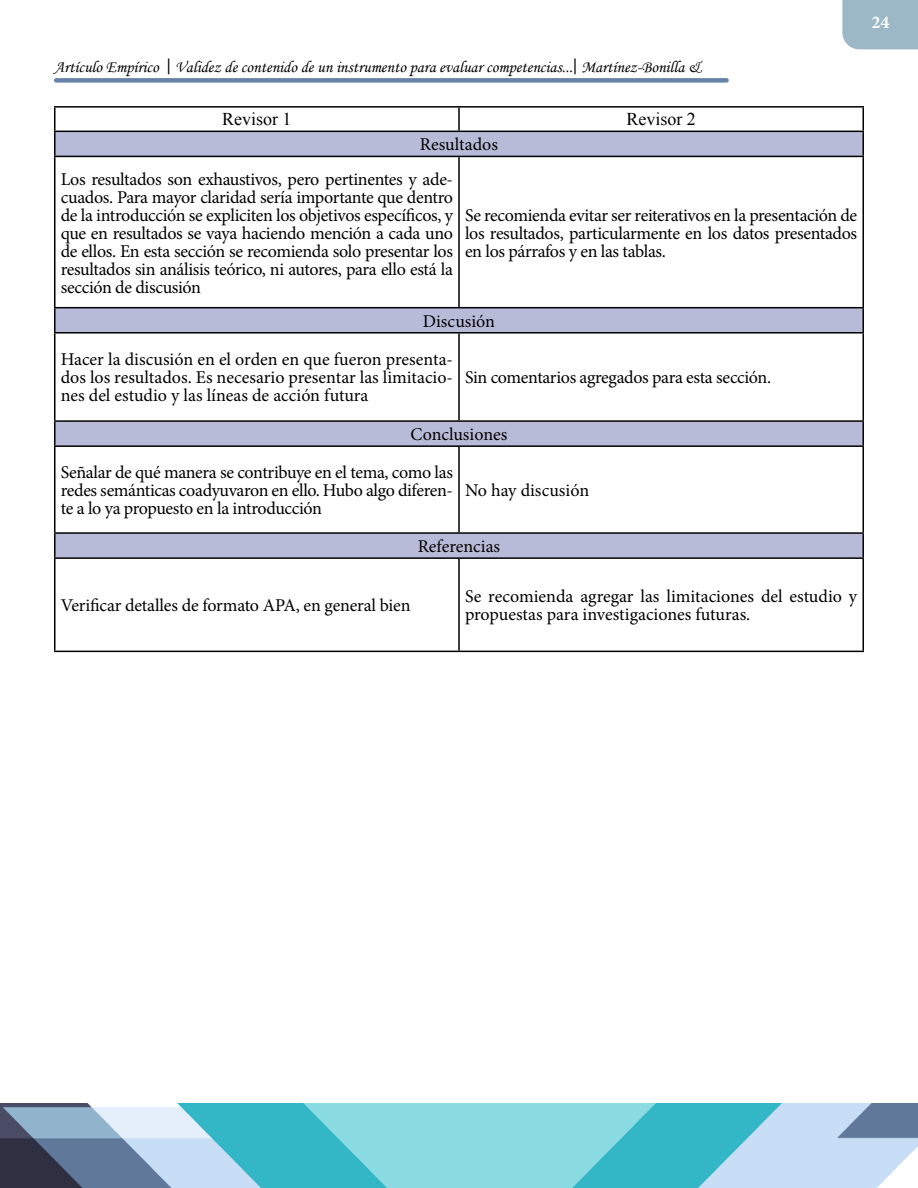
<style>
.page{position:relative;width:918px;height:1188px;background:#fff}
.page>*{position:absolute;margin:0;border:0;box-sizing:border-box;transform-origin:0 0}
.t1{font:18px/18px "Minion Pro";letter-spacing:-.01em;color:#000;text-align:justify}
.t2{font:18px "Times New Roman";color:#000}
.t3{font:700 18px "Minion Pro";color:#fff}
.t4{font:16.5px "Monotype Corsiva";color:#000}
.s1{font-family:"Soberana Sans";font-size:15px}
</style>
<div class="page">
<div style="left:54px;top:78px;width:675px;height:5px;background:#6882aa;border-radius:2px"></div>
<div style="left:842px;top:0;width:76px;height:49px;background:#9cb8c7"></div>
<img style="left:0;top:1103px;width:918px;height:85px">
<svg style="left:56px;top:132px;width:806px;height:425px"></svg>
<hr style="left:54px;top:106px;width:405px;height:2px;background:#000">
<hr style="left:54px;top:108px;width:2px;height:23px;background:#000">
<hr style="left:459px;top:106px;width:405px;height:2px;background:#000">
<hr style="left:458px;top:108px;width:2px;height:23px;background:#000">
<hr style="left:862px;top:108px;width:2px;height:23px;background:#000">
<hr style="left:54px;top:131px;width:405px;height:1px;background:#000">
<hr style="left:54px;top:132px;width:2px;height:24px;background:#000">
<hr style="left:459px;top:131px;width:405px;height:1px;background:#000">
<hr style="left:862px;top:132px;width:2px;height:24px;background:#000">
<hr style="left:54px;top:156px;width:405px;height:1px;background:#000">
<hr style="left:54px;top:157px;width:2px;height:150px;background:#000">
<hr style="left:459px;top:156px;width:405px;height:1px;background:#000">
<hr style="left:458px;top:157px;width:2px;height:150px;background:#000">
<hr style="left:862px;top:157px;width:2px;height:150px;background:#000">
<hr style="left:54px;top:307px;width:405px;height:1px;background:#000">
<hr style="left:54px;top:308px;width:2px;height:24px;background:#000">
<hr style="left:459px;top:307px;width:405px;height:1px;background:#000">
<hr style="left:862px;top:308px;width:2px;height:24px;background:#000">
<hr style="left:54px;top:332px;width:405px;height:2px;background:#000">
<hr style="left:54px;top:334px;width:2px;height:86px;background:#000">
<hr style="left:459px;top:332px;width:405px;height:2px;background:#000">
<hr style="left:458px;top:334px;width:2px;height:86px;background:#000">
<hr style="left:862px;top:334px;width:2px;height:86px;background:#000">
<hr style="left:54px;top:420px;width:405px;height:2px;background:#000">
<hr style="left:54px;top:422px;width:2px;height:23px;background:#000">
<hr style="left:459px;top:420px;width:405px;height:2px;background:#000">
<hr style="left:862px;top:422px;width:2px;height:23px;background:#000">
<hr style="left:54px;top:445px;width:405px;height:2px;background:#000">
<hr style="left:54px;top:447px;width:2px;height:85px;background:#000">
<hr style="left:459px;top:445px;width:405px;height:2px;background:#000">
<hr style="left:458px;top:447px;width:2px;height:85px;background:#000">
<hr style="left:862px;top:447px;width:2px;height:85px;background:#000">
<hr style="left:54px;top:532px;width:405px;height:2px;background:#000">
<hr style="left:54px;top:534px;width:2px;height:23px;background:#000">
<hr style="left:459px;top:532px;width:405px;height:2px;background:#000">
<hr style="left:862px;top:534px;width:2px;height:23px;background:#000">
<hr style="left:54px;top:557px;width:405px;height:2px;background:#000">
<hr style="left:54px;top:559px;width:2px;height:92px;background:#000">
<hr style="left:459px;top:557px;width:405px;height:2px;background:#000">
<hr style="left:458px;top:559px;width:2px;height:92px;background:#000">
<hr style="left:862px;top:559px;width:2px;height:92px;background:#000">
<hr style="left:54px;top:651px;width:405px;height:1px;background:#000">
<hr style="left:459px;top:651px;width:405px;height:1px;background:#000">
<p class="t4" style="left:54px;top:57px;width:648px">Artículo Empírico <span class="s1">|</span> Validez de contenido de un instrumento para evaluar competencias...<span class="s1">|</span> Martínez-Bonilla &amp;</p>
<p class="t2" style="left:222px;top:107px;width:71px">Revisor 1</p>
<p class="t2" style="left:626px;top:107px;width:71px">Revisor 2</p>
<p class="t1" style="left:420px;top:136px;width:80px">Resultados</p>
<p class="t1" style="left:61px;top:170px;width:394px">Los resultados son exhaustivos, pero pertinentes y ade&shy;cuados. Para mayor claridad sería importante que dentro de la introducción se expliciten los objetivos específicos, y que en resultados se vaya haciendo mención a cada uno de ellos. En esta sección se recomienda solo presentar los resultados sin análisis teórico, ni autores, para ello está la sección de discusión</p>
<p class="t1" style="left:465px;top:206px;width:394px">Se recomienda evitar ser reiterativos en la presentación de los resultados, particularmente en los datos presentados en los párrafos y en las tablas.</p>
<p class="t1" style="left:423px;top:312px;width:74px">Discusión</p>
<p class="t1" style="left:61px;top:351px;width:394px">Hacer la discusión en el orden en que fueron presenta&shy;dos los resultados. Es necesario presentar las limitacio&shy;nes del estudio y las líneas de acción futura</p>
<p class="t1" style="left:465px;top:369px;width:308px">Sin comentarios agregados para esta sección.</p>
<p class="t1" style="left:411px;top:426px;width:98px">Conclusiones</p>
<p class="t1" style="left:61px;top:463px;width:394px">Señalar de qué manera se contribuye en el tema, como las redes semánticas coadyuvaron en ello. Hubo algo diferen&shy;te a lo ya propuesto en la introducción</p>
<p class="t1" style="left:465px;top:481px;width:126px">No hay discusión</p>
<p class="t1" style="left:418px;top:537px;width:84px">Referencias</p>
<p class="t3" style="left:872px;top:10px;width:19px">24</p>
<p class="t1" style="left:61px;top:597px;width:351px">Verificar detalles de formato APA, en general bien</p>
<p class="t1" style="left:465px;top:588px;width:394px">Se recomienda agregar las limitaciones del estudio y propuestas para investigaciones futuras.</p>
</div>
